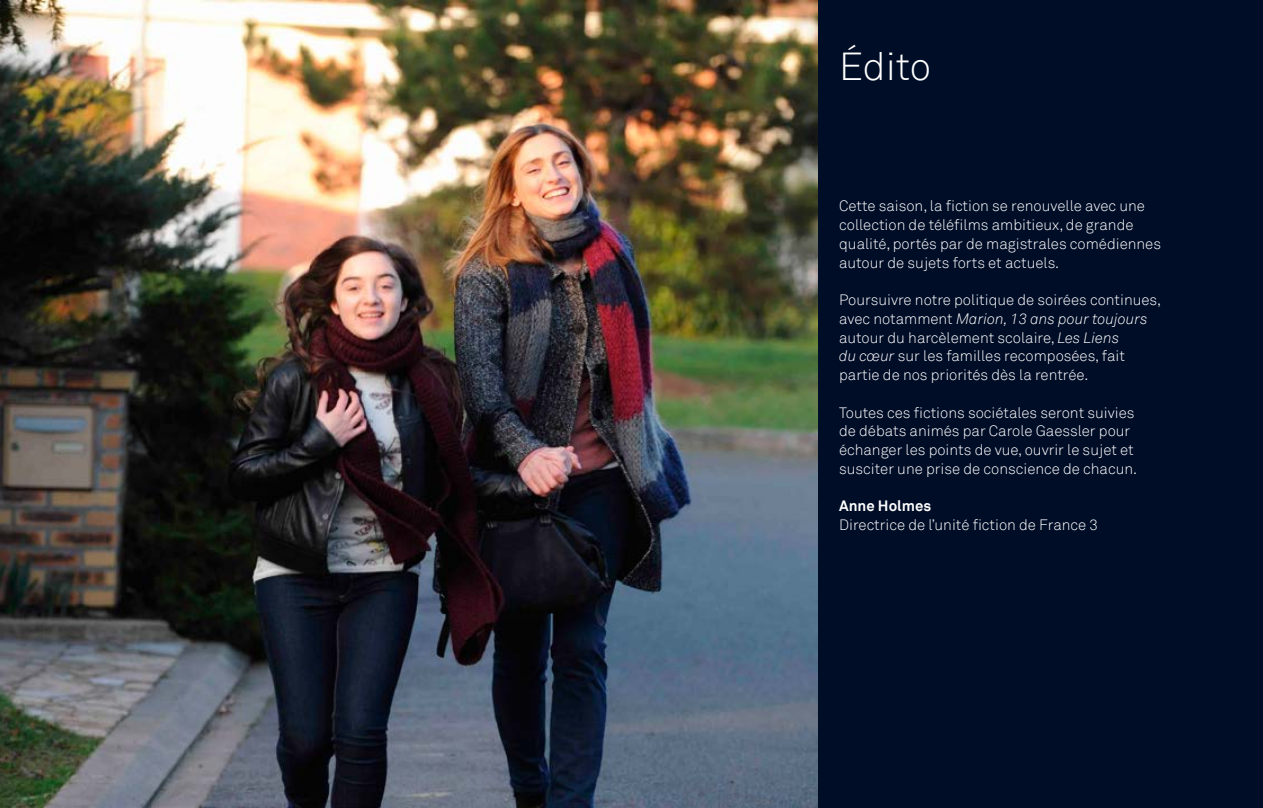
<style>
.page{position:relative;width:1263px;height:808px;background:#000d27}
.page>*{position:absolute;margin:0;border:0;box-sizing:border-box;transform-origin:0 0}
.t1{font:300 39px "Akkurat";letter-spacing:-.005em;color:#fff}
.t2{font:300 15px/18.8px "Akkurat";color:#fff}
.t3{font:700 15px "Akkurat";color:#fff}
.s1{font-style:italic}
</style>
<div class="page">
<img style="left:0;top:1px;width:818px;height:807px">
<h1 class="t1" style="left:839px;top:43px;width:94px">Édito</h1>
<p class="t2" style="left:839px;top:197px;width:323px">Cette saison, la fiction se renouvelle avec une collection de téléfilms ambitieux, de grande qualité, portés par de magistrales comédiennes autour de sujets forts et actuels.</p>
<p class="t2" style="left:839px;top:291px;width:324px">Poursuivre notre politique de soirées continues, avec notamment <span class="s1">Marion, 13 ans pour toujours </span>autour du harcèlement scolaire, <span class="s1">Les Liens<br>du cœur</span> sur les familles recomposées, fait partie de nos priorités dès la rentrée.</p>
<p class="t2" style="left:839px;top:403px;width:299px">Toutes ces fictions sociétales seront suivies de débats animés par Carole Gaessler pour échanger les points de vue, ouvrir le sujet et susciter une prise de conscience de chacun.</p>
<p class="t3" style="left:839px;top:497px;width:94px">Anne Holmes</p>
<p class="t2" style="left:839px;top:516px;width:260px">Directrice de l’unité fiction de France 3</p>
</div>
